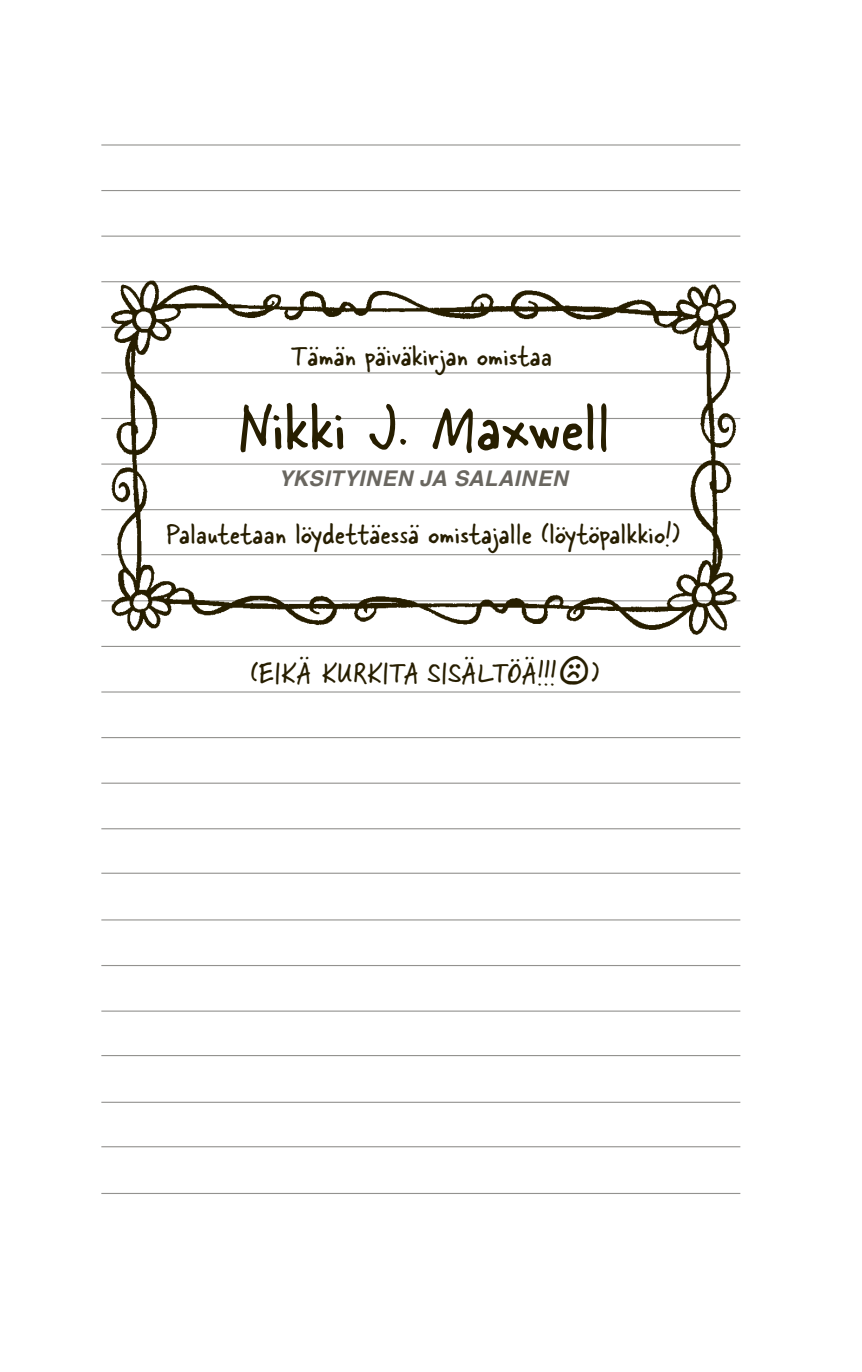
<style>
.page{position:relative;width:862px;height:1372px;background:#fff}
.page>*{position:absolute;margin:0;border:0;box-sizing:border-box;transform-origin:0 0}
.t1{font:72px "Skippy Sharp";letter-spacing:.01em;color:#271e00}
.t2{font:31.5px "Skippy Sharp";letter-spacing:.015em;color:#271e00}
.t3{font:31.5px "Skipper";letter-spacing:.005em;color:#271e00}
.t4{font:italic 700 21.6px "Helvetica";letter-spacing:.02em;color:#6a6760}
.s1{font-size:45px}
</style>
<div class="page">
<hr style="left:101px;top:190px;width:639px;height:1px;background:#93928f">
<hr style="left:101px;top:235px;width:639px;height:2px;background:#93928f">
<hr style="left:101px;top:691px;width:639px;height:1px;background:#93928f">
<hr style="left:101px;top:737px;width:639px;height:1px;background:#93928f">
<hr style="left:101px;top:782px;width:639px;height:1px;background:#93928f">
<hr style="left:101px;top:828px;width:639px;height:1px;background:#93928f">
<hr style="left:101px;top:872px;width:639px;height:1px;background:#93928f">
<hr style="left:101px;top:919px;width:639px;height:1px;background:#93928f">
<hr style="left:101px;top:1010px;width:639px;height:1px;background:#93928f">
<hr style="left:101px;top:964px;width:639px;height:2px;background:#93928f">
<hr style="left:101px;top:1054px;width:639px;height:2px;background:#93928f">
<hr style="left:101px;top:1101px;width:639px;height:1px;background:#93928f">
<hr style="left:101px;top:1146px;width:639px;height:1px;background:#93928f">
<hr style="left:101px;top:1192px;width:639px;height:1px;background:#93928f">
<hr style="left:101px;top:144px;width:639px;height:1px;background:#93928f">
<img style="left:101px;top:280px;width:640px;height:367px">
<p class="t2" style="left:291px;top:333px;width:262px">Tämän päiväkirjan omistaa</p>
<h1 class="t1" style="left:237px;top:375px;width:374px">Nikki J. Maxwell</h1>
<p class="t4" style="left:278px;top:465px;width:290px">YKSITYINEN JA SALAINEN</p>
<p class="t2" style="left:167px;top:510px;width:514px">Palautetaan löydettäessä omistajalle (löytöpalkkio!)</p>
<p class="t3" style="left:251px;top:650px;width:350px">(EIKÄ KURKITA SISÄLTÖÄ!!!<span class="s1">∆</span>)</p>
</div>
